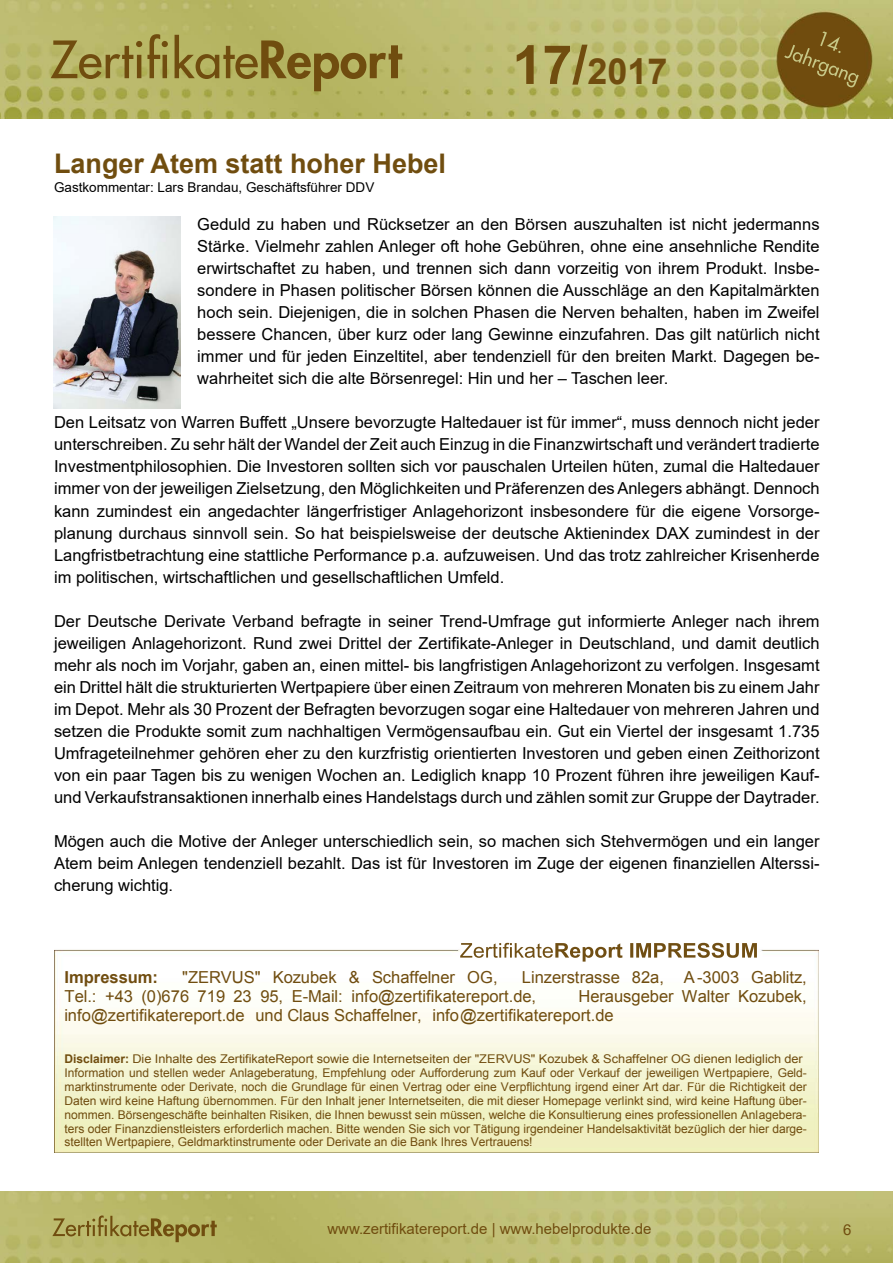
<style>
.page{position:relative;width:893px;height:1263px;background:#fff}
.page>*{position:absolute;margin:0;border:0;box-sizing:border-box;transform-origin:0 0}
.t1{font:700 36px "Arial";color:#704d0f}
.t2{font:700 27px "Arial";color:#704d0f}
.t3{font:16.5px/22px "Arial";color:#000;text-align:justify}
.t4{font:16.5px/19px "Arial";color:#704d0f}
.t5{font:700 16.5px "Arial";color:#704d0f}
.t6{font:15px "Arial";color:#704d0f}
.t7{font:13.5px "Arial";color:#000}
.t8{font:12px/13.8px "Arial";letter-spacing:-.005em;color:#704d0f;scale:1.06 1}
.s1{font-size:54px}
.s2{font-weight:700}
</style>
<div class="page">
<img style="left:0;top:1192px;width:893px;height:71px">
<img style="left:0;top:0;width:893px;height:119px">
<img style="left:53px;top:217px;width:127px;height:191px">
<img style="left:54px;top:942px;width:765px;height:210px">
<img style="left:503px;top:943px;width:254px;height:15px">
<h1 class="t1" style="left:512px;top:46px;width:157px"><span class="s1">17/</span>2017</h1>
<h2 class="t2" style="left:54px;top:144px;width:394px">Langer Atem statt hoher Hebel</h2>
<p class="t7" style="left:54px;top:178px;width:322px">Gastkommentar: Lars Brandau, Geschäftsführer DDV</p>
<p class="t3" style="left:197px;top:213px;width:624px">Geduld zu haben und Rücksetzer an den Börsen auszuhalten ist nicht jedermanns Stärke. Vielmehr zahlen Anleger oft hohe Gebühren, ohne eine ansehnliche Rendite erwirtschaftet zu haben, und trennen sich dann vorzeitig von ihrem Produkt. Insbe&shy;sondere in Phasen politischer Börsen können die Ausschläge an den Kapitalmärkten hoch sein. Diejenigen, die in solchen Phasen die Nerven behalten, haben im Zweifel bessere Chancen, über kurz oder lang Gewinne einzufahren. Das gilt natürlich nicht immer und für jeden Einzeltitel, aber tendenziell für den breiten Markt. Dagegen be&shy;wahrheitet sich die alte Börsenregel: Hin und her – Taschen leer.</p>
<p class="t3" style="left:54px;top:411px;width:767px">Den Leitsatz von Warren Buffett „Unsere bevorzugte Haltedauer ist für immer“, muss dennoch nicht jeder unterschreiben. Zu sehr hält der Wandel der Zeit auch Einzug in die Finanzwirtschaft und verändert tradierte Investmentphilosophien. Die Investoren sollten sich vor pauschalen Urteilen hüten, zumal die Haltedauer immer von der jeweiligen Zielsetzung, den Möglichkeiten und Präferenzen des Anlegers abhängt. Dennoch kann zumindest ein angedachter längerfristiger Anlagehorizont insbesondere für die eigene Vorsorge&shy;planung durchaus sinnvoll sein. So hat beispielsweise der deutsche Aktienindex DAX zumindest in der Langfristbetrachtung eine stattliche Performance p.a. aufzuweisen. Und das trotz zahlreicher Krisenherde im politischen, wirtschaftlichen und gesellschaftlichen Umfeld.</p>
<p class="t3" style="left:54px;top:610px;width:767px">Der Deutsche Derivate Verband befragte in seiner Trend-Umfrage gut informierte Anleger nach ihrem jeweiligen Anlagehorizont. Rund zwei Drittel der Zertifikate-Anleger in Deutschland, und damit deutlich mehr als noch im Vorjahr, gaben an, einen mittel- bis langfristigen Anlagehorizont zu verfolgen. Insgesamt ein Drittel hält die strukturierten Wertpapiere über einen Zeitraum von mehreren Monaten bis zu einem Jahr im Depot. Mehr als 30 Prozent der Befragten bevorzugen sogar eine Haltedauer von mehreren Jahren und setzen die Produkte somit zum nachhaltigen Vermögensaufbau ein. Gut ein Viertel der insgesamt 1.735<br>Umfrageteilnehmer gehören eher zu den kurzfristig orientierten Investoren und geben einen Zeithorizont von ein paar Tagen bis zu wenigen Wochen an. Lediglich knapp 10 Prozent führen ihre jeweiligen Kauf&shy;und Verkaufstransaktionen innerhalb eines Handelstags durch und zählen somit zur Gruppe der Daytrader.</p>
<p class="t3" style="left:54px;top:830px;width:767px">Mögen auch die Motive der Anleger unterschiedlich sein, so machen sich Stehvermögen und ein langer Atem beim Anlegen tendenziell bezahlt. Das ist für Investoren im Zuge der eigenen finanziellen Alterssi&shy;cherung wichtig.</p>
<p class="t5" style="left:64px;top:966px;width:95px">Impressum:</p>
<p class="t4" style="left:182px;top:968px;width:317px">"ZERVUS" Kozubek &amp; Schaffelner OG,</p>
<p class="t4" style="left:64px;top:968px;width:744px;text-indent:457px">Linzerstrasse 82a, A-3003 Gablitz,<br>Tel.: +43 (0)676 719 23 95, E-Mail: info@zertifikatereport.de,</p>
<p class="t4" style="left:64px;top:987px;width:744px;text-indent:514px">Herausgeber Walter Kozubek, info@zertifikatereport.de und Claus Schaffelner, info@zertifikatereport.de</p>
<p class="t8" style="left:64px;top:1052px;width:702px"><span class="s2">Disclaimer:</span> Die Inhalte des ZertifikateReport sowie die Internetseiten der "ZERVUS" Kozubek &amp; Schaffelner OG dienen lediglich der Information und stellen weder Anlageberatung, Empfehlung oder Aufforderung zum Kauf oder Verkauf der jeweiligen Wertpapiere, Geld&shy;marktinstrumente oder Derivate, noch die Grundlage für einen Vertrag oder eine Verpflichtung irgend einer Art dar. Für die Richtigkeit der Daten wird keine Haftung übernommen. Für den Inhalt jener Internetseiten, die mit dieser Homepage verlinkt sind, wird keine Haftung über&shy;nommen. Börsengeschäfte beinhalten Risiken, die Ihnen bewusst sein müssen, welche die Konsultierung eines professionellen Anlagebera&shy;ters oder Finanzdienstleisters erforderlich machen. Bitte wenden Sie sich vor Tätigung irgendeiner Handelsaktivität bezüglich der hier darge&shy;stellten Wertpapiere, Geldmarktinstrumente oder Derivate an die Bank Ihres Vertrauens!</p>
<p class="t6" style="left:327px;top:1218px;width:326px">www.zertifikatereport.de | www.hebelprodukte.de</p>
<p class="t6" style="left:843px;top:1219px;width:10px">6</p>
</div>
